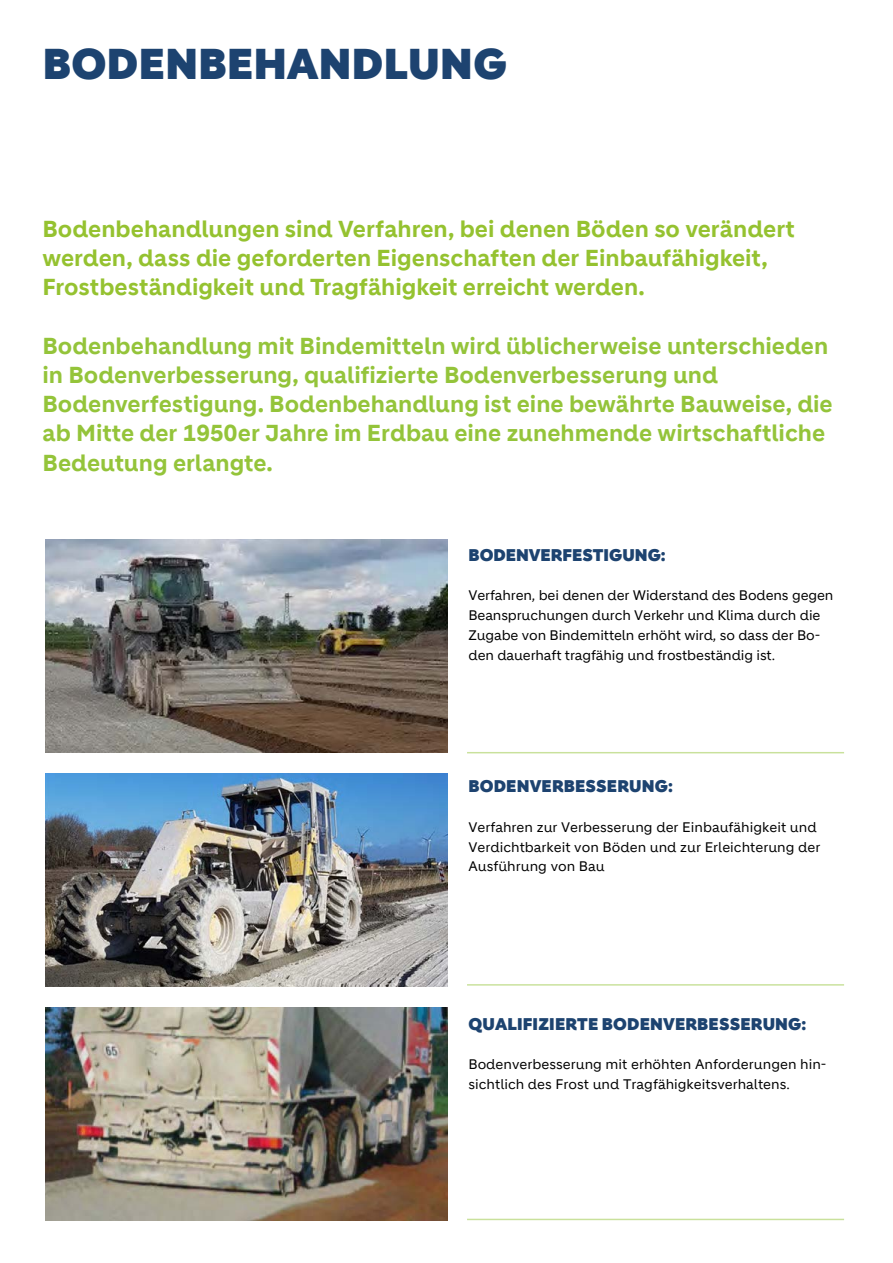
<style>
.page{position:relative;width:893px;height:1263px;background:#fff}
.page>*{position:absolute;margin:0;border:0;box-sizing:border-box;transform-origin:0 0}
.t1{font:900 42px "Holcim Headline";letter-spacing:.01em;color:#1d4370}
.t2{font:700 22.5px/29.2px "Holcim";color:#94c43a}
.t3{font:700 22.5px/29.2px "Holcim";letter-spacing:-.005em;color:#95c230}
.t4{font:900 16.5px "Holcim Headline";letter-spacing:.01em;color:#1d4370}
.t5{font:13.5px/19.8px "Holcim";color:#000}
</style>
<div class="page">
<img style="left:45px;top:540px;width:402px;height:212px">
<img style="left:45px;top:774px;width:402px;height:212px">
<img style="left:45px;top:1008px;width:402px;height:212px">
<hr style="left:467px;top:752px;width:377px;height:1px;background:#94c43a">
<hr style="left:467px;top:984px;width:377px;height:2px;background:#94c43a">
<hr style="left:467px;top:1219px;width:377px;height:1px;background:#94c43a">
<h1 class="t1" style="left:43px;top:39px;width:466px">BODENBEHANDLUNG</h1>
<h2 class="t3" style="left:43px;top:214px;width:754px">Bodenbehandlungen sind Verfahren, bei denen Böden so verändert werden, dass die geforderten Eigenschaften der Einbaufähigkeit,<br>Frostbeständigkeit und Tragfähigkeit erreicht werden.</h2>
<p class="t2" style="left:43px;top:331px;width:792px">Bodenbehandlung mit Bindemitteln wird üblicherweise unterschieden in Bodenverbesserung, qualifizierte Bodenverbesserung und Bodenverfestigung. Bodenbehandlung ist eine bewährte Bauweise, die ab Mitte der 1950er Jahre im Erdbau eine zunehmende wirtschaftliche Bedeutung erlangte.</p>
<p class="t4" style="left:469px;top:545px;width:199px">BODENVERFESTIGUNG:</p>
<p class="t5" style="left:468px;top:585px;width:366px">Verfahren, bei denen der Widerstand des Bodens gegen Beanspruchungen durch Verkehr und Klima durch die Zugabe von Bindemitteln erhöht wird, so dass der Bo&shy;den dauerhaft tragfähig und frostbeständig ist.</p>
<p class="t4" style="left:469px;top:776px;width:206px">BODENVERBESSERUNG:</p>
<p class="t5" style="left:468px;top:817px;width:354px">Verfahren zur Verbesserung der Einbaufähigkeit und<br>Verdichtbarkeit von Böden und zur Erleichterung der<br>Ausführung von Bau</p>
<p class="t4" style="left:469px;top:1014px;width:339px">QUALIFIZIERTE BODENVERBESSERUNG:</p>
<p class="t5" style="left:468px;top:1055px;width:360px">Bodenverbesserung mit erhöhten Anforderungen hin&shy;sichtlich des Frost und Tragfähigkeitsverhaltens.</p>
</div>
